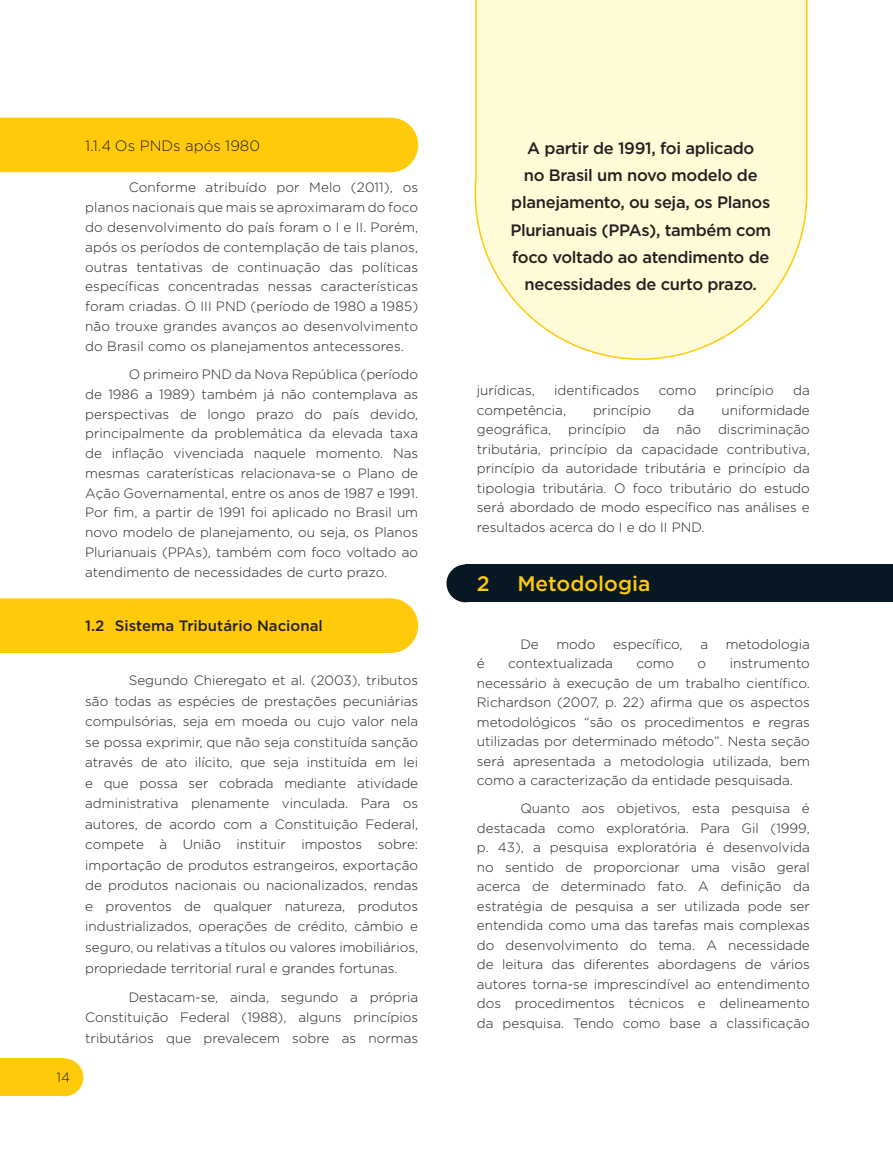
<style>
.page{position:relative;width:893px;height:1149px;background:#fff}
.page>*{position:absolute;margin:0;border:0;box-sizing:border-box;transform-origin:0 0}
.T1_copy{font:500 21px "Gotham";color:#feca0a}
.Olho{font:500 16.5px/27px "Gotham";letter-spacing:-.02em;color:#231f20;text-align:center}
.T2{font:500 15px "Gotham";color:#231f20}
.T2-2{font:300 15px "Gotham";color:#231f20}
.Texto_PN{font:300 13.5px/19.5px "Gotham";color:#231f20;text-align:justify}
</style>
<div class="page">
<div style="left:0;top:1058px;width:64px;height:37px;background:#feca0a"></div>
<div style="left:46px;top:1058px;width:37px;height:37px;background:#feca0a;border-radius:50%"></div>
<div style="left:465px;top:564px;width:428px;height:38px;background:#071822"></div>
<div style="left:446px;top:564px;width:38px;height:38px;background:#071822;border-radius:50%"></div>
<div style="left:0;top:118px;width:391px;height:54px;background:#feca0a"></div>
<div style="left:364px;top:118px;width:54px;height:54px;background:#feca0a;border-radius:50%"></div>
<div style="left:0;top:598px;width:391px;height:54px;background:#feca0a"></div>
<div style="left:364px;top:598px;width:54px;height:54px;background:#feca0a;border-radius:50%"></div>
<svg style="left:474px;top:0;width:334px;height:360px;background:#fefad7"></svg>
<p class="T2-2" style="left:85px;top:138px;width:176px">1.1.4 Os PNDs após 1980</p>
<p class="Texto_PN" style="left:85px;top:177px;width:334px;text-indent:44px">Conforme atribuído por Melo (2011), os planos nacionais que mais se aproximaram do foco do desenvolvimento do país foram o I e II. Porém, após os períodos de contemplação de tais planos, outras tentativas de continuação das políticas específicas concentradas nessas características foram criadas. O III PND (período de 1980 a 1985) não trouxe grandes avanços ao desenvolvimento do Brasil como os planejamentos antecessores.</p>
<p class="Texto_PN" style="left:85px;top:364px;width:334px;text-indent:44px">O primeiro PND da Nova República (período de 1986 a 1989) também já não contemplava as perspectivas de longo prazo do país devido, principalmente da problemática da elevada taxa de inflação vivenciada naquele momento. Nas mesmas caraterísticas relacionava-se o Plano de Ação Governamental, entre os anos de 1987 e 1991.<br>Por fim, a partir de 1991 foi aplicado no Brasil um novo modelo de planejamento, ou seja, os Planos Plurianuais (PPAs), também com foco voltado ao atendimento de necessidades de curto prazo.</p>
<p class="T2" style="left:85px;top:616px;width:239px">1.2 Sistema Tributário Nacional</p>
<p class="Texto_PN" style="left:57px;top:1067px;width:15px">14</p>
<p class="Texto_PN" style="left:85px;top:669px;width:334px;line-height:20.5px;text-indent:44px">Segundo Chieregato et al. (2003), tributos são todas as espécies de prestações pecuniárias compulsórias, seja em moeda ou cujo valor nela se possa exprimir, que não seja constituída sanção através de ato ilícito, que seja instituída em lei e que possa ser cobrada mediante atividade administrativa plenamente vinculada. Para os autores, de acordo com a Constituição Federal, compete à União instituir impostos sobre: importação de produtos estrangeiros, exportação de produtos nacionais ou nacionalizados, rendas e proventos de qualquer natureza, produtos industrializados, operações de crédito, câmbio e seguro, ou relativas a títulos ou valores imobiliários, propriedade territorial rural e grandes fortunas.</p>
<p class="Texto_PN" style="left:85px;top:985px;width:334px;line-height:20.5px;text-indent:44px">Destacam-se, ainda, segundo a própria Constituição Federal (1988), alguns princípios tributários que prevalecem sobre as normas</p>
<p class="Olho" style="left:510px;top:135px;width:262px">A partir de 1991, foi aplicado<br>no Brasil um novo modelo de planejamento, ou seja, os Planos<br>Plurianuais (PPAs), também com foco voltado ao atendimento de necessidades de curto prazo.</p>
<p class="Texto_PN" style="left:477px;top:380px;width:59px">jurídicas,</p>
<p class="Texto_PN" style="left:554px;top:380px;width:87px">identificados</p>
<p class="Texto_PN" style="left:659px;top:380px;width:39px">como</p>
<p class="Texto_PN" style="left:716px;top:380px;width:59px">princípio</p>
<p class="Texto_PN" style="left:793px;top:380px;width:18px">da</p>
<p class="Texto_PN" style="left:477px;top:399px;width:91px">competência,</p>
<p class="Texto_PN" style="left:593px;top:399px;width:59px">princípio</p>
<p class="Texto_PN" style="left:678px;top:399px;width:18px">da</p>
<p class="Texto_PN" style="left:721px;top:399px;width:90px">uniformidade</p>
<p class="Texto_PN" style="left:477px;top:419px;width:76px">geográfica,</p>
<p class="Texto_PN" style="left:568px;top:419px;width:59px">princípio</p>
<p class="Texto_PN" style="left:643px;top:419px;width:18px">da</p>
<p class="Texto_PN" style="left:676px;top:419px;width:26px">não</p>
<p class="Texto_PN" style="left:477px;top:419px;width:334px;text-indent:241px">discriminação tributária, princípio da capacidade contributiva, princípio da autoridade tributária e princípio da tipologia tributária. O foco tributário do estudo será abordado de modo específico nas análises e resultados acerca do I e do II PND.</p>
<p class="T1_copy" style="left:477px;top:571px;width:14px">2</p>
<p class="T1_copy" style="left:517px;top:571px;width:135px">Metodologia</p>
<p class="Texto_PN" style="left:520px;top:633px;width:20px">De</p>
<p class="Texto_PN" style="left:556px;top:633px;width:41px">modo</p>
<p class="Texto_PN" style="left:613px;top:633px;width:71px">específico,</p>
<p class="Texto_PN" style="left:700px;top:633px;width:9px">a</p>
<p class="Texto_PN" style="left:726px;top:633px;width:86px">metodologia</p>
<p class="Texto_PN" style="left:477px;top:653px;width:9px">é</p>
<p class="Texto_PN" style="left:508px;top:653px;width:106px">contextualizada</p>
<p class="Texto_PN" style="left:636px;top:653px;width:39px">como</p>
<p class="Texto_PN" style="left:698px;top:653px;width:10px">o</p>
<p class="Texto_PN" style="left:477px;top:653px;width:334px;text-indent:253px">instrumento necessário à execução de um trabalho científico.<br>Richardson (2007, p. 22) afirma que os aspectos metodológicos “são os procedimentos e regras utilizadas por determinado método”. Nesta seção será apresentada a metodologia utilizada, bem como a caracterização da entidade pesquisada.</p>
<p class="Texto_PN" style="left:477px;top:798px;width:334px;text-indent:44px">Quanto aos objetivos, esta pesquisa é destacada como exploratória. Para Gil (1999, p. 43), a pesquisa exploratória é desenvolvida no sentido de proporcionar uma visão geral acerca de determinado fato. A definição da estratégia de pesquisa a ser utilizada pode ser entendida como uma das tarefas mais complexas do desenvolvimento do tema. A necessidade de leitura das diferentes abordagens de vários autores torna-se imprescindível ao entendimento dos procedimentos técnicos e delineamento da pesquisa. Tendo como base a classificação</p>
</div>
